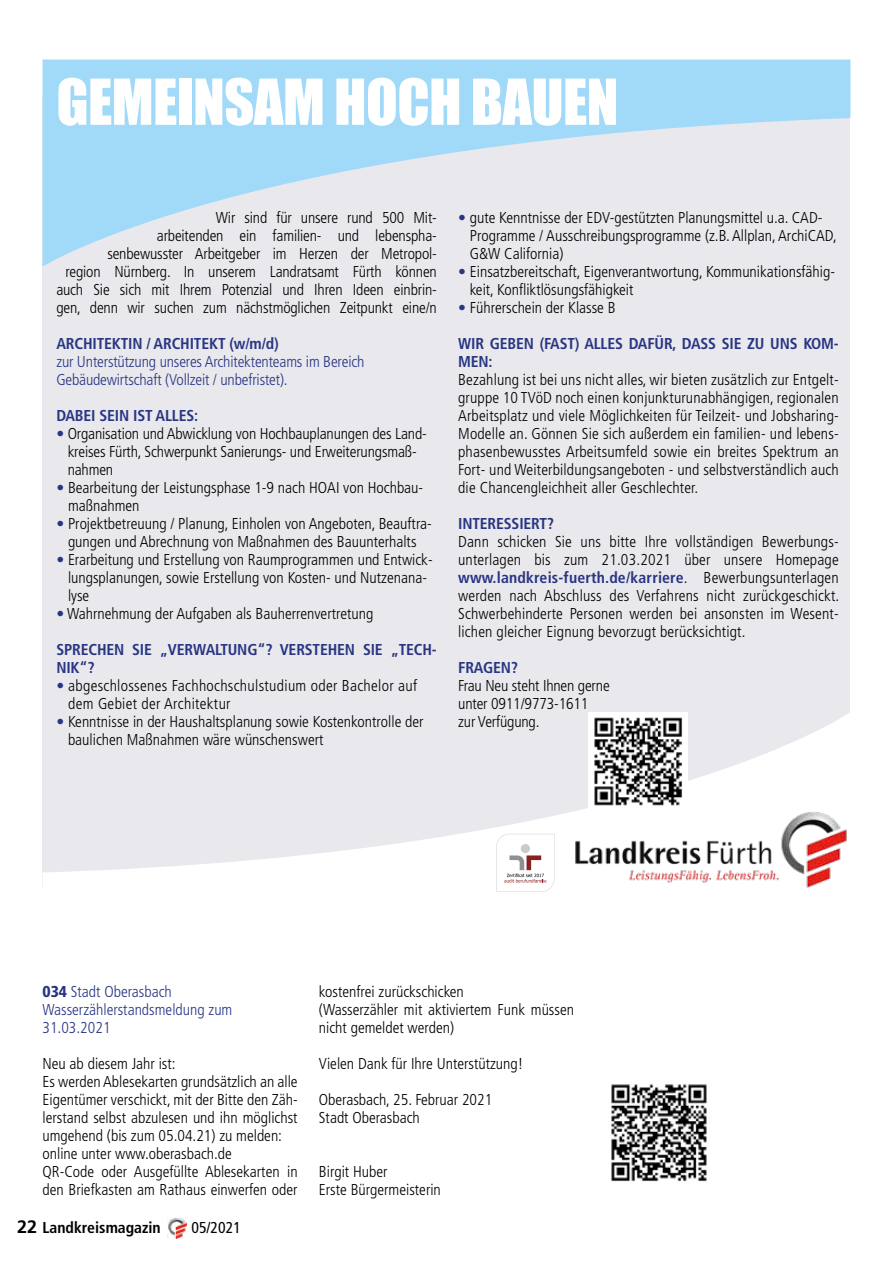
<style>
.page{position:relative;width:893px;height:1263px;background:#fff}
.page>*{position:absolute;margin:0;border:0;box-sizing:border-box;transform-origin:0 0}
.t1{font:58.5px "Impact";letter-spacing:-.01em;color:#fff}
.t2{font:300 condensed 15.75px/18px "Frutiger LT Std";color:#000}
.t3{font:700 condensed 15.75px/18px "Frutiger LT Std";letter-spacing:-.01em;color:#283583}
.t4{font:300 condensed 15.75px/18px "Frutiger LT Std";letter-spacing:-.01em;color:#283583}
.t5{font:300 condensed 15.75px/18px "Frutiger LT Std";letter-spacing:.02em;color:#000}
.t6{font:700 condensed 15.75px "Frutiger LT Std";color:#000}
.t7{font:condensed 15.75px "Frutiger LT Std";color:#000}
.s1{color:#283583}
.s2{font-weight:700;color:#283583}
.s3{font-weight:900}
.s4{font-stretch:normal;font-size:18px}
</style>
<div class="page">
<img style="left:611px;top:1084px;width:96px;height:98px">
<div style="left:43px;top:96px;width:807px;height:793px;background:#e9e8ec"></div>
<svg style="left:43px;top:60px;width:807px;height:206px;fill:#a1daf8"></svg>
<svg style="left:43px;top:713px;width:807px;height:176px"></svg>
<img style="left:573px;top:811px;width:276px;height:78px">
<svg style="left:496px;top:834px;width:58px;height:58px;background:#f0ebeb"></svg>
<div style="left:588px;top:712px;width:100px;height:100px;background:#fff"></div>
<img style="left:594px;top:717px;width:89px;height:89px">
<img style="left:168px;top:1218px;width:20px;height:21px">
<h1 class="t1" style="left:56px;top:56px;width:564px">GEMEINSAM HOCH BAUEN</h1>
<p class="t2" style="left:56px;top:209px;width:382px;text-align:right">Wir sind für unsere rund 500 Mit-<br>arbeitenden ein familien- und lebenspha-<br>senbewusster Arbeitgeber im Herzen der Metropol-<br>region Nürnberg. In unserem Landratsamt Fürth können auch Sie sich mit Ihrem Potenzial und Ihren Ideen einbrin&shy;gen, denn wir suchen zum nächstmöglichen Zeitpunkt eine/n</p>
<p class="t3" style="left:56px;top:335px;width:224px">ARCHITEKTIN / ARCHITEKT (w/m/d)</p>
<p class="t4" style="left:56px;top:353px;width:310px">zur Unterstützung unseres Architektenteams im Bereich<br>Gebäudewirtschaft (Vollzeit / unbefristet).</p>
<p class="t3" style="left:56px;top:407px;width:143px">DABEI SEIN IST ALLES:</p>
<p class="t2" style="left:68px;top:425px;width:361px;text-indent:-11px"><span class="s1">•</span> Organisation und Abwicklung von Hochbauplanungen des Land&shy;kreises Fürth, Schwerpunkt Sanierungs- und Erweiterungsmaß&shy;nahmen</p>
<p class="t2" style="left:68px;top:479px;width:357px;text-indent:-12px"><span class="s1">•</span> Bearbeitung der Leistungsphase 1-9 nach HOAI von Hochbau&shy;maßnahmen</p>
<p class="t2" style="left:56px;top:515px;width:377px;text-align:center"><span class="s1">•</span> Projektbetreuung / Planung, Einholen von Angeboten, Beauftra&shy;gungen und Abrechnung von Maßnahmen des Bauunterhalts</p>
<p class="t2" style="left:68px;top:551px;width:366px;text-indent:-12px"><span class="s1">•</span> Erarbeitung und Erstellung von Raumprogrammen und Entwick&shy;lungsplanungen, sowie Erstellung von Kosten- und Nutzenana&shy;lyse</p>
<p class="t2" style="left:56px;top:605px;width:319px"><span class="s1">•</span> Wahrnehmung der Aufgaben als Bauherrenvertretung</p>
<p class="t3" style="left:56px;top:641px;width:382px">SPRECHEN SIE „VERWALTUNG“? VERSTEHEN SIE „TECH-<br>NIK“?</p>
<p class="t5" style="left:68px;top:677px;width:350px;text-indent:-12px"><span class="s2">•</span> abgeschlossenes Fachhochschulstudium oder Bachelor auf dem Gebiet der Architektur</p>
<p class="t2" style="left:68px;top:713px;width:357px;text-indent:-12px"><span class="s1">•</span> Kenntnisse in der Haushaltsplanung sowie Kostenkontrolle der baulichen Maßnahmen wäre wünschenswert</p>
<p class="t2" style="left:470px;top:209px;width:368px;text-indent:-12px"><span class="s1">•</span> gute Kenntnisse der EDV-gestützten Planungsmittel u.a. CAD-<br>Programme / Ausschreibungsprogramme (z.B. Allplan, ArchiCAD,<br>G&amp;W California)</p>
<p class="t2" style="left:470px;top:263px;width:367px;text-indent:-12px"><span class="s1">•</span> Einsatzbereitschaft, Eigenverantwortung, Kommunikationsfähig&shy;keit, Konfliktlösungsfähigkeit</p>
<p class="t2" style="left:458px;top:299px;width:159px"><span class="s1">•</span> Führerschein der Klasse B</p>
<p class="t3" style="left:458px;top:335px;width:382px">WIR GEBEN (FAST) ALLES DAFÜR, DASS SIE ZU UNS KOM-<br>MEN:</p>
<p class="t2" style="left:458px;top:371px;width:382px;text-align:justify">Bezahlung ist bei uns nicht alles, wir bieten zusätzlich zur Entgelt&shy;gruppe 10 TVöD noch einen konjunkturunabhängigen, regionalen Arbeitsplatz und viele Möglichkeiten für Teilzeit- und Jobsharing-Modelle an. Gönnen Sie sich außerdem ein familien- und lebens&shy;phasenbewusstes Arbeitsumfeld sowie ein breites Spektrum an Fort- und Weiterbildungsangeboten - und selbstverständlich auch die Chancengleichheit aller Geschlechter.</p>
<p class="t3" style="left:458px;top:515px;width:98px">INTERESSIERT?</p>
<p class="t2" style="left:458px;top:533px;width:383px;text-align:justify">Dann schicken Sie uns bitte Ihre vollständigen Bewerbungs&shy;unterlagen bis zum 21.03.2021 über unsere Homepage <span class="s2">www.landkreis-fuerth.de/karriere</span>. Bewerbungsunterlagen werden nach Abschluss des Verfahrens nicht zurückgeschickt.<br>Schwerbehinderte Personen werden bei ansonsten im Wesent&shy;lichen gleicher Eignung bevorzugt berücksichtigt.</p>
<p class="t3" style="left:458px;top:659px;width:61px">FRAGEN?</p>
<p class="t2" style="left:458px;top:677px;width:153px">Frau Neu steht Ihnen gerne unter 0911/9773-1611<br>zur Verfügung.</p>
<p class="t4" style="left:43px;top:983px;width:191px"><span class="s3">034</span> Stadt Oberasbach<br>Wasserzählerstandsmeldung zum<br>31.03.2021</p>
<p class="t2" style="left:43px;top:1055px;width:257px">Neu ab diesem Jahr ist:<br>Es werden Ablesekarten grundsätzlich an alle Eigentümer verschickt, mit der Bitte den Zäh&shy;lerstand selbst abzulesen und ihn möglichst umgehend (bis zum 05.04.21) zu melden: online unter www.oberasbach.de<br>QR-Code oder Ausgefüllte Ablesekarten in den Briefkasten am Rathaus einwerfen oder</p>
<p class="t6" style="left:17px;top:1218px;width:145px"><span class="s4">22</span> Landkreismagazin</p>
<p class="t7" style="left:191px;top:1218px;width:51px">05/2021</p>
<p class="t2" style="left:319px;top:983px;width:257px">kostenfrei zurückschicken<br>(Wasserzähler mit aktiviertem Funk müssen nicht gemeldet werden)</p>
<p class="t2" style="left:319px;top:1055px;width:206px">Vielen Dank für Ihre Unterstützung!</p>
<p class="t2" style="left:319px;top:1091px;width:175px">Oberasbach, 25. Februar 2021<br>Stadt Oberasbach</p>
<p class="t2" style="left:319px;top:1163px;width:123px">Birgit Huber<br>Erste Bürgermeisterin</p>
</div>
